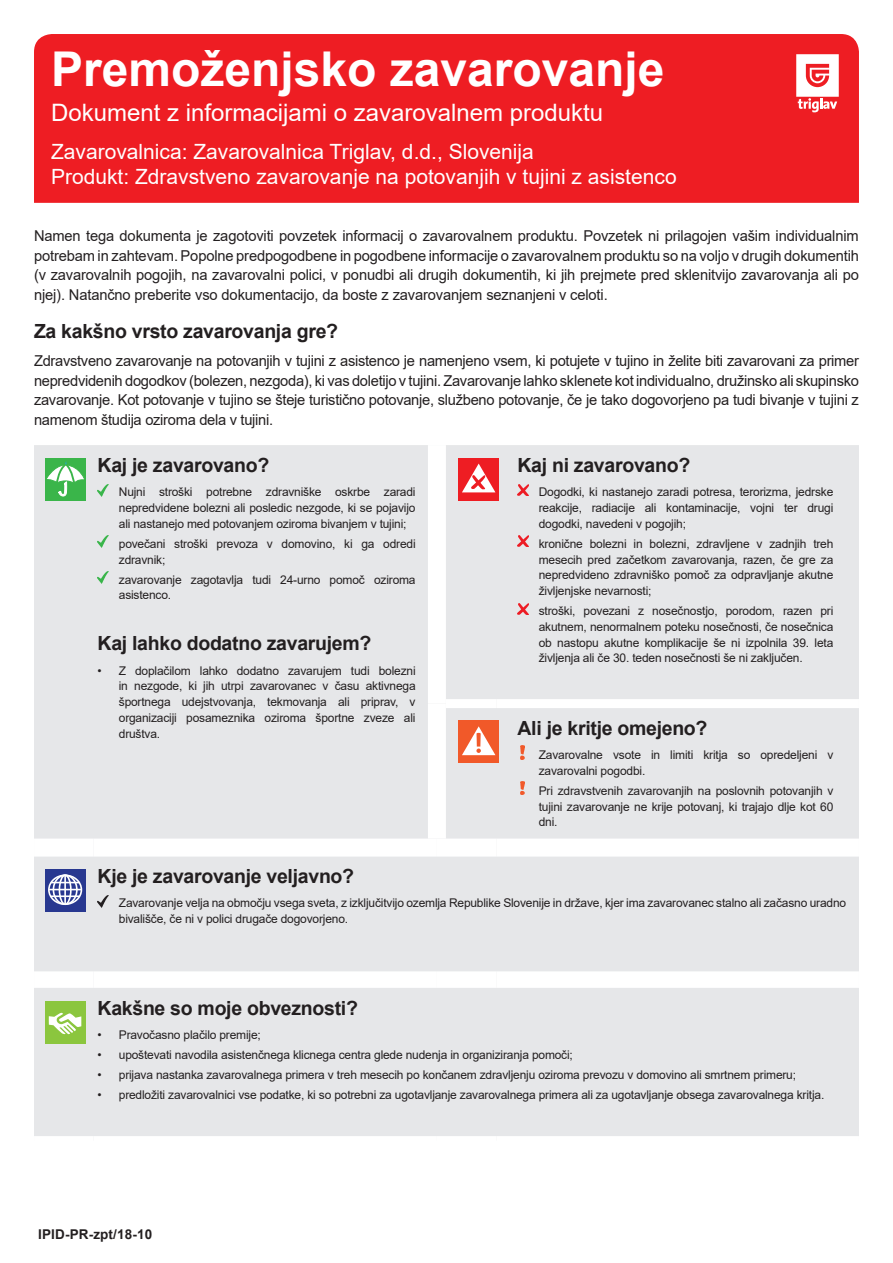
<style>
.page{position:relative;width:893px;height:1263px;background:#fff}
.page>*{position:absolute;margin:0;border:0;box-sizing:border-box;transform-origin:0 0}
.Form_title{font:700 48px "Arial";color:#fff}
.Form_sub_title{font:24px "Arial";color:#fff}
.Company_Product_head{font:21px "Arial";color:#fff}
.Cover_subhead{font:700 19.5px "Arial";letter-spacing:-.015em;color:#231f20}
.Form_intro{font:15px/19.5px "Arial";letter-spacing:-.015em;color:#231f20;text-align:justify}
.Oznaka-PG-notr-stran{font:700 13.5px "Arial";letter-spacing:.01em;color:#231f20}
.Covered_bullets{font:12px/15.8px "Arial";letter-spacing:-.015em;color:#231f20;text-align:justify}
</style>
<div class="page">
<div style="left:34px;top:445px;width:825px;height:691px;background:#e6e7e9"></div>
<div style="left:34px;top:971px;width:59px;height:17px;background:#fff"></div>
<div style="left:93px;top:971px;width:344px;height:17px;background:#fff"></div>
<div style="left:437px;top:971px;width:59px;height:17px;background:#fff"></div>
<div style="left:496px;top:971px;width:363px;height:17px;background:#fff"></div>
<div style="left:34px;top:838px;width:59px;height:18px;background:#fff"></div>
<div style="left:93px;top:838px;width:344px;height:18px;background:#fff"></div>
<div style="left:437px;top:838px;width:59px;height:18px;background:#fff"></div>
<div style="left:496px;top:838px;width:363px;height:18px;background:#fff"></div>
<div style="left:428px;top:445px;width:18px;height:259px;background:#fff"></div>
<div style="left:428px;top:704px;width:18px;height:134px;background:#fff"></div>
<div style="left:446px;top:699px;width:50px;height:9px;background:#fff"></div>
<div style="left:496px;top:699px;width:363px;height:9px;background:#fff"></div>
<div style="left:45px;top:458px;width:41px;height:42px;background:#3ab54a"></div>
<svg style="left:47px;top:461px;width:37px;height:35px"></svg>
<svg style="left:98px;top:484px;width:10px;height:12px"></svg>
<svg style="left:98px;top:536px;width:10px;height:12px"></svg>
<svg style="left:98px;top:572px;width:10px;height:12px"></svg>
<div style="left:458px;top:458px;width:41px;height:42px;background:#ee1d23"></div>
<svg style="left:462px;top:464px;width:33px;height:28px"></svg>
<svg style="left:517px;top:484px;width:11px;height:11px"></svg>
<svg style="left:517px;top:536px;width:11px;height:11px"></svg>
<svg style="left:517px;top:603px;width:11px;height:11px"></svg>
<div style="left:458px;top:721px;width:41px;height:42px;background:#f15929"></div>
<svg style="left:462px;top:726px;width:33px;height:29px"></svg>
<svg style="left:520px;top:746px;width:4px;height:13px"></svg>
<img style="left:520px;top:781px;width:4px;height:14px">
<svg style="left:45px;top:869px;width:41px;height:42px"></svg>
<div style="left:48px;top:874px;width:34px;height:31px;border:2px solid #fff;border-radius:50%"></div>
<div style="left:53px;top:874px;width:25px;height:31px;border:2px solid #fff;border-radius:50%"></div>
<div style="left:59px;top:874px;width:13px;height:31px;border:2px solid #fff;border-radius:50%"></div>
<hr style="left:64px;top:875px;width:2px;height:30px;background:#fff">
<svg style="left:51px;top:882px;width:29px;height:1px"></svg>
<hr style="left:51px;top:895px;width:29px;height:2px;background:#fff">
<hr style="left:49px;top:889px;width:32px;height:1px;background:#fff">
<svg style="left:98px;top:895px;width:10px;height:12px"></svg>
<div style="left:45px;top:1001px;width:41px;height:42px;background:#8bc63e"></div>
<svg style="left:49px;top:1012px;width:33px;height:23px"></svg>
<div style="left:34px;top:34px;width:825px;height:169px;background:#ee1d23"></div>
<svg style="left:796px;top:54px;width:43px;height:58px"></svg>
<p class="Form_title" style="left:51px;top:35px;width:615px">Premoženjsko zavarovanje</p>
<p class="Form_sub_title" style="left:51px;top:96px;width:554px">Dokument z informacijami o zavarovalnem produktu</p>
<p class="Company_Product_head" style="left:51px;top:137px;width:484px">Zavarovalnica: Zavarovalnica Triglav, d.d., Slovenija</p>
<p class="Company_Product_head" style="left:51px;top:162px;width:627px">Produkt: Zdravstveno zavarovanje na potovanjih v tujini z asistenco</p>
<p class="Form_intro" style="left:34px;top:226px;width:826px">Namen tega dokumenta je zagotoviti povzetek informacij o zavarovalnem produktu. Povzetek ni prilagojen vašim individualnim potrebam in zahtevam. Popolne predpogodbene in pogodbene informacije o zavarovalnem produktu so na voljo v drugih dokumentih (v zavarovalnih pogojih, na zavarovalni polici, v ponudbi ali drugih dokumentih, ki jih prejmete pred sklenitvijo zavarovanja ali po njej). Natančno preberite vso dokumentacijo, da boste z zavarovanjem seznanjeni v celoti.</p>
<p class="Cover_subhead" style="left:34px;top:318px;width:306px">Za kakšno vrsto zavarovanja gre?</p>
<p class="Form_intro" style="left:34px;top:351px;width:826px">Zdravstveno zavarovanje na potovanjih v tujini z asistenco je namenjeno vsem, ki potujete v tujino in želite biti zavarovani za primer nepredvidenih dogodkov (bolezen, nezgoda), ki vas doletijo v tujini. Zavarovanje lahko sklenete kot individualno, družinsko ali skupinsko zavarovanje. Kot potovanje v tujino se šteje turistično potovanje, službeno potovanje, če je tako dogovorjeno pa tudi bivanje v tujini z namenom študija oziroma dela v tujini.</p>
<p class="Cover_subhead" style="left:98px;top:451px;width:173px">Kaj je zavarovano?</p>
<p class="Covered_bullets" style="left:119px;top:484px;width:298px">Nujni stroški potrebne zdravniške oskrbe zaradi nepredvidene bolezni ali posledic nezgode, ki se pojavijo ali nastanejo med potovanjem oziroma bivanjem v tujini;</p>
<p class="Covered_bullets" style="left:119px;top:536px;width:298px">povečani stroški prevoza v domovino, ki ga odredi zdravnik;</p>
<p class="Covered_bullets" style="left:119px;top:571px;width:298px">zavarovanje zagotavlja tudi 24-urno pomoč oziroma asistenco.</p>
<p class="Cover_subhead" style="left:98px;top:630px;width:275px">Kaj lahko dodatno zavarujem?</p>
<p class="Covered_bullets" style="left:119px;top:662px;width:298px;text-indent:-21px">• Z doplačilom lahko dodatno zavarujem tudi bolezni in nezgode, ki jih utrpi zavarovanec v času aktivnega športnega udejstvovanja, tekmovanja ali priprav, v organizaciji posameznika oziroma športne zveze ali društva.</p>
<p class="Cover_subhead" style="left:517px;top:451px;width:174px">Kaj ni zavarovano?</p>
<p class="Covered_bullets" style="left:539px;top:484px;width:296px">Dogodki, ki nastanejo zaradi potresa, terorizma, jedrske reakcije, radiacije ali kontaminacije, vojni ter drugi dogodki, navedeni v pogojih;</p>
<p class="Covered_bullets" style="left:539px;top:536px;width:296px">kronične bolezni in bolezni, zdravljene v zadnjih treh mesecih pred začetkom zavarovanja, razen, če gre za nepredvideno zdravniško pomoč za odpravljanje akutne življenjske nevarnosti;</p>
<p class="Covered_bullets" style="left:539px;top:603px;width:296px">stroški, povezani z nosečnostjo, porodom, razen pri akutnem, nenormalnem poteku nosečnosti, če nosečnica ob nastopu akutne komplikacije še ni izpolnila 39. leta življenja ali če 30. teden nosečnosti še ni zaključen.</p>
<p class="Cover_subhead" style="left:517px;top:714px;width:192px">Ali je kritje omejeno?</p>
<p class="Covered_bullets" style="left:539px;top:747px;width:296px">Zavarovalne vsote in limiti kritja so opredeljeni v zavarovalni pogodbi.</p>
<p class="Covered_bullets" style="left:539px;top:783px;width:296px">Pri zdravstvenih zavarovanjih na poslovnih potovanjih v tujini zavarovanje ne krije potovanj, ki trajajo dlje kot 60 dni.</p>
<p class="Cover_subhead" style="left:98px;top:862px;width:258px">Kje je zavarovanje veljavno?</p>
<p class="Covered_bullets" style="left:119px;top:895px;width:729px">Zavarovanje velja na območju vsega sveta, z izključitvijo ozemlja Republike Slovenije in države, kjer ima zavarovanec stalno ali začasno uradno bivališče, če ni v polici drugače dogovorjeno.</p>
<p class="Cover_subhead" style="left:98px;top:994px;width:262px">Kakšne so moje obveznosti?</p>
<p class="Covered_bullets" style="left:98px;top:1027px;width:165px">• Pravočasno plačilo premije;</p>
<p class="Covered_bullets" style="left:98px;top:1047px;width:477px">• upoštevati navodila asistenčnega klicnega centra glede nudenja in organiziranja pomoči;</p>
<p class="Covered_bullets" style="left:98px;top:1067px;width:700px">• prijava nastanka zavarovalnega primera v treh mesecih po končanem zdravljenju oziroma prevozu v domovino ali smrtnem primeru;</p>
<p class="Covered_bullets" style="left:98px;top:1087px;width:728px">• predložiti zavarovalnici vse podatke, ki so potrebni za ugotavljanje zavarovalnega primera ali za ugotavljanje obsega zavarovalnega kritja.</p>
<p class="Oznaka-PG-notr-stran" style="left:38px;top:1224px;width:115px">IPID-PR-zpt/18-10</p>
</div>
